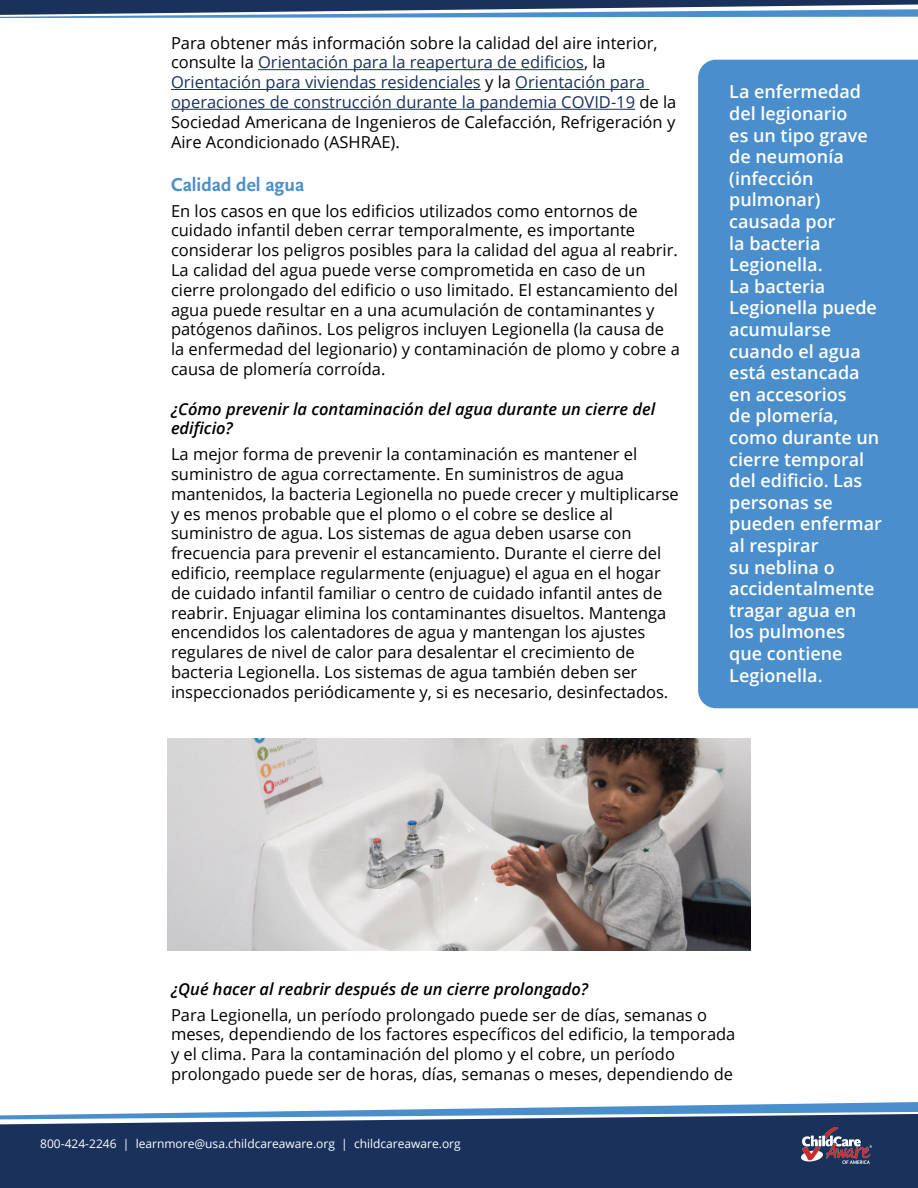
<style>
.page{position:relative;width:918px;height:1188px;background:#fff}
.page>*{position:absolute;margin:0;border:0;box-sizing:border-box;transform-origin:0 0}
.t1{font:700 19.5px "Scala Sans Pro";color:#4a8ecc}
.t2{font:600 18px/21.6px "Open Sans";color:#fff}
.t3{font:16.5px/19.8px "Open Sans";color:#000}
.t4{font:italic 600 16.5px/19.8px "Open Sans";color:#000}
.t5{font:12px "Open Sans";color:#fff}
.s1{color:#19315b}
</style>
<div class="page">
<svg style="left:0;top:0;width:918px;height:18px"></svg>
<svg style="left:309px;top:1102px;width:609px;height:9px"></svg>
<svg style="left:0;top:1112px;width:918px;height:76px;background:#274068"></svg>
<hr style="left:258px;top:69px;width:326px;height:1px;background:#19315b">
<hr style="left:171px;top:89px;width:310px;height:1px;background:#19315b">
<hr style="left:515px;top:89px;width:134px;height:1px;background:#19315b">
<hr style="left:171px;top:109px;width:464px;height:1px;background:#19315b">
<div style="left:698px;top:60px;width:220px;height:648px;background:#4a8ecc"></div>
<img style="left:167px;top:738px;width:584px;height:213px">
<img style="left:802px;top:1128px;width:70px;height:35px">
<p class="t3" style="left:171px;top:32px;width:507px">Para obtener más información sobre la calidad del aire interior, consulte la <span class="s1">Orientación para la reapertura de edificios</span>, la <span class="s1">Orientación para viviendas residenciales</span> y la <span class="s1">Orientación para operaciones de construcción durante la pandemia COVID-19</span> de la Sociedad Americana de Ingenieros de Calefacción, Refrigeración y Aire Acondicionado (ASHRAE).</p>
<p class="t1" style="left:171px;top:173px;width:135px">Calidad del agua</p>
<p class="t3" style="left:171px;top:200px;width:511px">En los casos en que los edificios utilizados como entornos de cuidado infantil deben cerrar temporalmente, es importante considerar los peligros posibles para la calidad del agua al reabrir.<br>La calidad del agua puede verse comprometida en caso de un cierre prolongado del edificio o uso limitado. El estancamiento del agua puede resultar en a una acumulación de contaminantes y patógenos dañinos. Los peligros incluyen Legionella (la causa de la enfermedad del legionario) y contaminación de plomo y cobre a causa de plomería corroída.</p>
<p class="t4" style="left:171px;top:398px;width:486px">¿Cómo prevenir la contaminación del agua durante un cierre del edificio?</p>
<p class="t3" style="left:171px;top:444px;width:509px">La mejor forma de prevenir la contaminación es mantener el suministro de agua correctamente. En suministros de agua mantenidos, la bacteria Legionella no puede crecer y multiplicarse y es menos probable que el plomo o el cobre se deslice al suministro de agua. Los sistemas de agua deben usarse con frecuencia para prevenir el estancamiento. Durante el cierre del edificio, reemplace regularmente (enjuague) el agua en el hogar de cuidado infantil familiar o centro de cuidado infantil antes de reabrir. Enjuagar elimina los contaminantes disueltos. Mantenga encendidos los calentadores de agua y mantengan los ajustes regulares de nivel de calor para desalentar el crecimiento de bacteria Legionella. Los sistemas de agua también deben ser inspeccionados periódicamente y, si es necesario, desinfectados.</p>
<p class="t2" style="left:729px;top:81px;width:154px">La enfermedad del legionario<br>es un tipo grave de neumonía (infección pulmonar) causada por<br>la bacteria<br>Legionella.<br>La bacteria<br>Legionella puede acumularse cuando el agua está estancada en accesorios<br>de plomería, como durante un cierre temporal del edificio. Las personas se pueden enfermar al respirar<br>su neblina o accidentalmente tragar agua en los pulmones que contiene<br>Legionella.</p>
<p class="t4" style="left:171px;top:979px;width:419px">¿Qué hacer al reabrir después de un cierre prolongado?</p>
<p class="t3" style="left:171px;top:1004px;width:566px">Para Legionella, un período prolongado puede ser de días, semanas o meses, dependiendo de los factores específicos del edificio, la temporada y el clima. Para la contaminación del plomo y el cobre, un período prolongado puede ser de horas, días, semanas o meses, dependiendo de</p>
<p class="t5" style="left:40px;top:1135px;width:422px">800-424-2246 | learnmore@usa.childcareaware.org | childcareaware.org</p>
</div>
